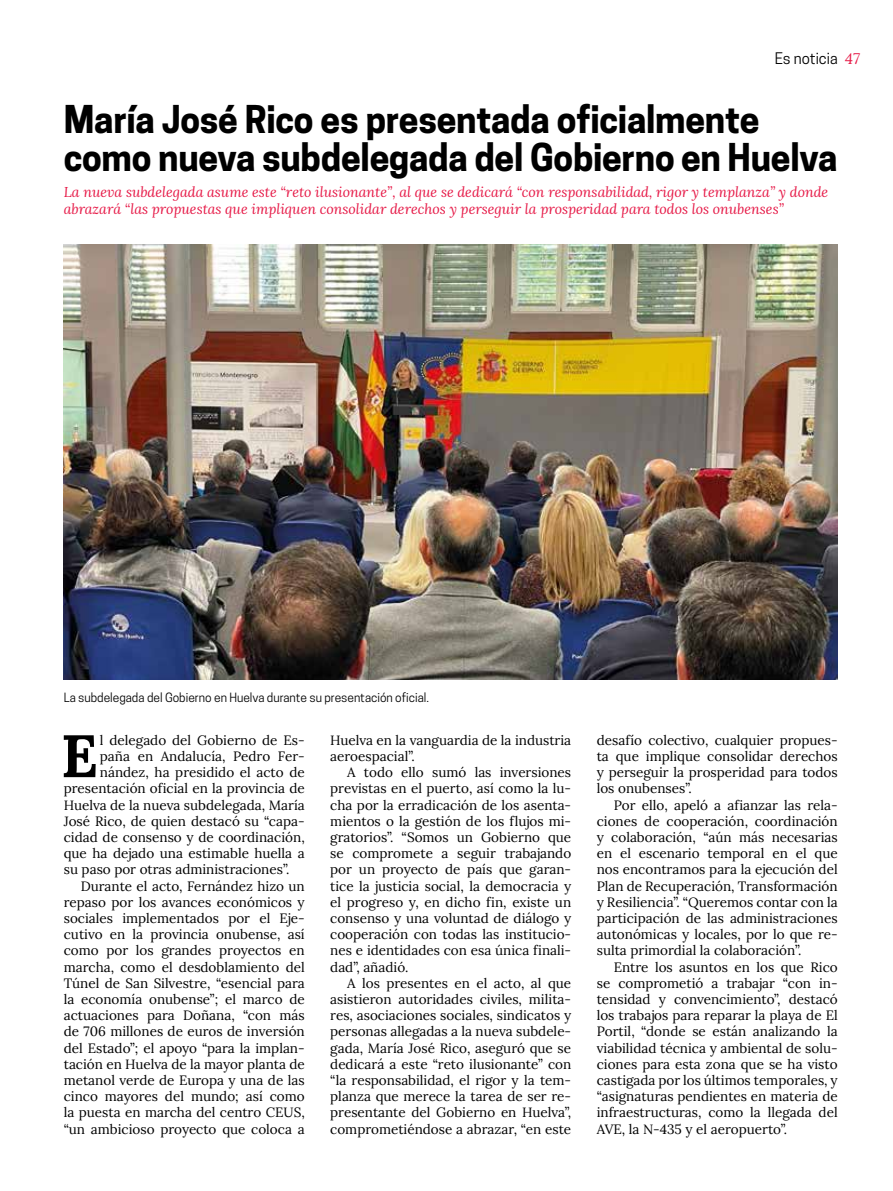
<style>
.page{position:relative;width:893px;height:1191px;background:#fff}
.page>*{position:absolute;margin:0;border:0;box-sizing:border-box;transform-origin:0 0}
.t1{font:700 59.85px "Lora";color:#000}
.t2{font:700 36px/37.5px "Cooper Hewitt";letter-spacing:-.005em;color:#000}
.t3{font:15px "Cooper Hewitt";color:#000}
.t4{font:italic 14.25px/17.1px "Lora";color:#e61846}
.t5{font:13.5px/16.2px "Lora";color:#000;text-align:justify}
.t6{font:12px "Cooper Hewitt";color:#000}
.s1{font-family:"Lora";font-style:italic;color:#e61846}
</style>
<div class="page">
<img style="left:64px;top:244px;width:774px;height:436px">
<p class="t3" style="left:775px;top:50px;width:87px">Es noticia <span class="s1">47</span></p>
<h2 class="t2" style="left:64px;top:101px;width:775px">María José Rico es presentada oficialmente como nueva subdelegada del Gobierno en Huelva</h2>
<p class="t4" style="left:64px;top:183px;width:766px">La nueva subdelegada asume este “reto ilusionante”, al que se dedicará “con responsabilidad, rigor y templanza” y donde abrazará “las propuestas que impliquen consolidar derechos y perseguir la prosperidad para todos los onubenses”</p>
<p class="t6" style="left:64px;top:690px;width:367px">La subdelegada del Gobierno en Huelva durante su presentación oficial.</p>
<h1 class="t1" style="left:61px;top:705px;width:39px">E</h1>
<p class="t5" style="left:100px;top:731px;width:206px">l delegado del Gobierno de Es-</p>
<p class="t5" style="left:100px;top:747px;width:206px">paña en Andalucía, Pedro Fer-</p>
<p class="t5" style="left:100px;top:763px;width:206px">nández, ha presidido el acto de</p>
<p class="t5" style="left:64px;top:779px;width:242px">presentación oficial en la provincia de</p>
<p class="t5" style="left:64px;top:795px;width:242px">Huelva de la nueva subdelegada, María</p>
<p class="t5" style="left:64px;top:812px;width:242px">José Rico, de quien destacó su “capa-</p>
<p class="t5" style="left:64px;top:828px;width:242px">cidad de consenso y de coordinación,</p>
<p class="t5" style="left:64px;top:844px;width:242px">que ha dejado una estimable huella a</p>
<p class="t5" style="left:64px;top:860px;width:227px">su paso por otras administraciones”.</p>
<p class="t5" style="left:81px;top:876px;width:225px">Durante el acto, Fernández hizo un</p>
<p class="t5" style="left:64px;top:893px;width:242px">repaso por los avances económicos y</p>
<p class="t5" style="left:64px;top:909px;width:242px">sociales implementados por el Eje-</p>
<p class="t5" style="left:64px;top:925px;width:242px">cutivo en la provincia onubense, así</p>
<p class="t5" style="left:64px;top:941px;width:242px">como por los grandes proyectos en</p>
<p class="t5" style="left:64px;top:957px;width:242px">marcha, como el desdoblamiento del</p>
<p class="t5" style="left:64px;top:974px;width:242px">Túnel de San Silvestre, “esencial para</p>
<p class="t5" style="left:64px;top:990px;width:242px">la economía onubense”; el marco de</p>
<p class="t5" style="left:64px;top:1006px;width:242px">actuaciones para Doñana, “con más</p>
<p class="t5" style="left:64px;top:1022px;width:242px">de 706 millones de euros de inversión</p>
<p class="t5" style="left:64px;top:1038px;width:242px">del Estado”; el apoyo “para la implan-</p>
<p class="t5" style="left:64px;top:1055px;width:242px">tación en Huelva de la mayor planta de</p>
<p class="t5" style="left:64px;top:1071px;width:242px">metanol verde de Europa y una de las</p>
<p class="t5" style="left:64px;top:1087px;width:242px">cinco mayores del mundo; así como</p>
<p class="t5" style="left:64px;top:1103px;width:242px">la puesta en marcha del centro CEUS,</p>
<p class="t5" style="left:64px;top:1119px;width:242px">“un ambicioso proyecto que coloca a</p>
<p class="t5" style="left:330px;top:731px;width:242px">Huelva en la vanguardia de la industria aeroespacial”.</p>
<p class="t5" style="left:330px;top:763px;width:242px;text-indent:17px">A todo ello sumó las inversiones previstas en el puerto, así como la lu&shy;cha por la erradicación de los asenta&shy;mientos o la gestión de los flujos mi&shy;gratorios”. “Somos un Gobierno que se compromete a seguir trabajando por un proyecto de país que garan&shy;tice la justicia social, la democracia y el progreso y, en dicho fin, existe un consenso y una voluntad de diálogo y cooperación con todas las institucio&shy;nes e identidades con esa única finali&shy;dad”, añadió.</p>
<p class="t5" style="left:330px;top:974px;width:242px;text-indent:17px">A los presentes en el acto, al que asistieron autoridades civiles, milita&shy;res, asociaciones sociales, sindicatos y personas allegadas a la nueva subdele&shy;gada, María José Rico, aseguró que se dedicará a este “reto ilusionante” con “la responsabilidad, el rigor y la tem&shy;planza que merece la tarea de ser re&shy;presentante del Gobierno en Huelva”, comprometiéndose a abrazar, “en este</p>
<p class="t5" style="left:597px;top:731px;width:242px">desafío colectivo, cualquier propues&shy;ta que implique consolidar derechos y perseguir la prosperidad para todos los onubenses”.</p>
<p class="t5" style="left:597px;top:795px;width:242px;text-indent:17px">Por ello, apeló a afianzar las rela&shy;ciones de cooperación, coordinación y colaboración, “aún más necesarias en el escenario temporal en el que nos encontramos para la ejecución del Plan de Recuperación, Transformación y Resiliencia”. “Queremos contar con la participación de las administraciones autonómicas y locales, por lo que re&shy;sulta primordial la colaboración”.</p>
<p class="t5" style="left:597px;top:957px;width:242px;text-indent:17px">Entre los asuntos en los que Rico se comprometió a trabajar “con in&shy;tensidad y convencimiento”, destacó los trabajos para reparar la playa de El Portil, “donde se están analizando la viabilidad técnica y ambiental de solu&shy;ciones para esta zona que se ha visto castigada por los últimos temporales, y “asignaturas pendientes en materia de infraestructuras, como la llegada del AVE, la N-435 y el aeropuerto”.</p>
</div>
